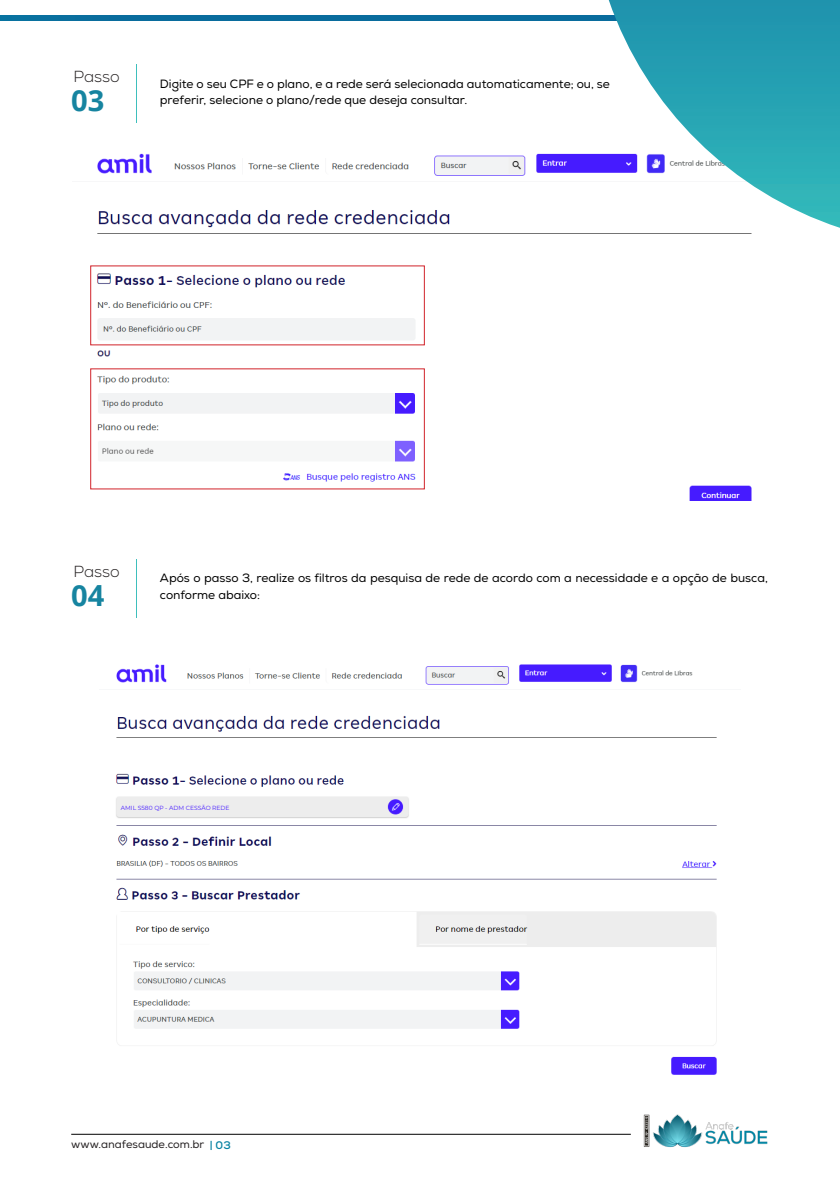
<style>
.page{position:relative;width:840px;height:1191px;background:#fff}
.page>*{position:absolute;margin:0;border:0;box-sizing:border-box;transform-origin:0 0}
.t1{font:700 29px "Open Sans";color:#1684a0}
.t2{font:300 16px "Nexa";color:#231f20}
.t3{font:12px "Nexa";color:#000}
.t4{font:11px "Nexa";color:#231f20}
.t5{font:700 11px "Nexa";color:#0782a2}
.t6{font:6px "Montserrat";color:#461bff}
</style>
<div class="page">
<hr style="left:71px;top:1134px;width:559px;height:1px;background:#000">
<img style="left:643px;top:1114px;width:124px;height:33px">
<hr style="left:136px;top:64px;width:1px;height:59px;background:#3ebfbc">
<hr style="left:136px;top:558px;width:1px;height:59px;background:#3ebfbc">
<div style="left:0;top:16px;width:616px;height:5px;background:#096c9d"></div>
<img style="left:90px;top:153px;width:662px;height:348px">
<img style="left:116px;top:664px;width:601px;height:411px">
<svg style="left:608px;top:0;width:231px;height:228px"></svg>
<div style="left:121px;top:801px;width:124px;height:13px;background:#ededed"></div>
<p class="t2" style="left:74px;top:67px;width:48px">Passo</p>
<p class="t3" style="left:160px;top:76px;width:451px">Digite o seu CPF e o plano, e a rede será selecionada automaticamente; ou, se</p>
<p class="t1" style="left:71px;top:80px;width:35px">03</p>
<p class="t3" style="left:160px;top:93px;width:308px">preferir, selecione o plano/rede que deseja consultar.</p>
<p class="t2" style="left:74px;top:562px;width:48px">Passo</p>
<p class="t3" style="left:160px;top:571px;width:609px">Após o passo 3, realize os filtros da pesquisa de rede de acordo com a necessidade e a opção de busca,</p>
<p class="t1" style="left:71px;top:575px;width:35px">04</p>
<p class="t3" style="left:160px;top:588px;width:101px">conforme abaixo:</p>
<p class="t6" style="left:121px;top:803px;width:110px">AMIL S580 QP - ADM CESSÃO REDE</p>
<p class="t4" style="left:71px;top:1137px;width:134px">www.anafesaude.com.br</p>
<p class="t5" style="left:210px;top:1138px;width:22px">| 03</p>
</div>
